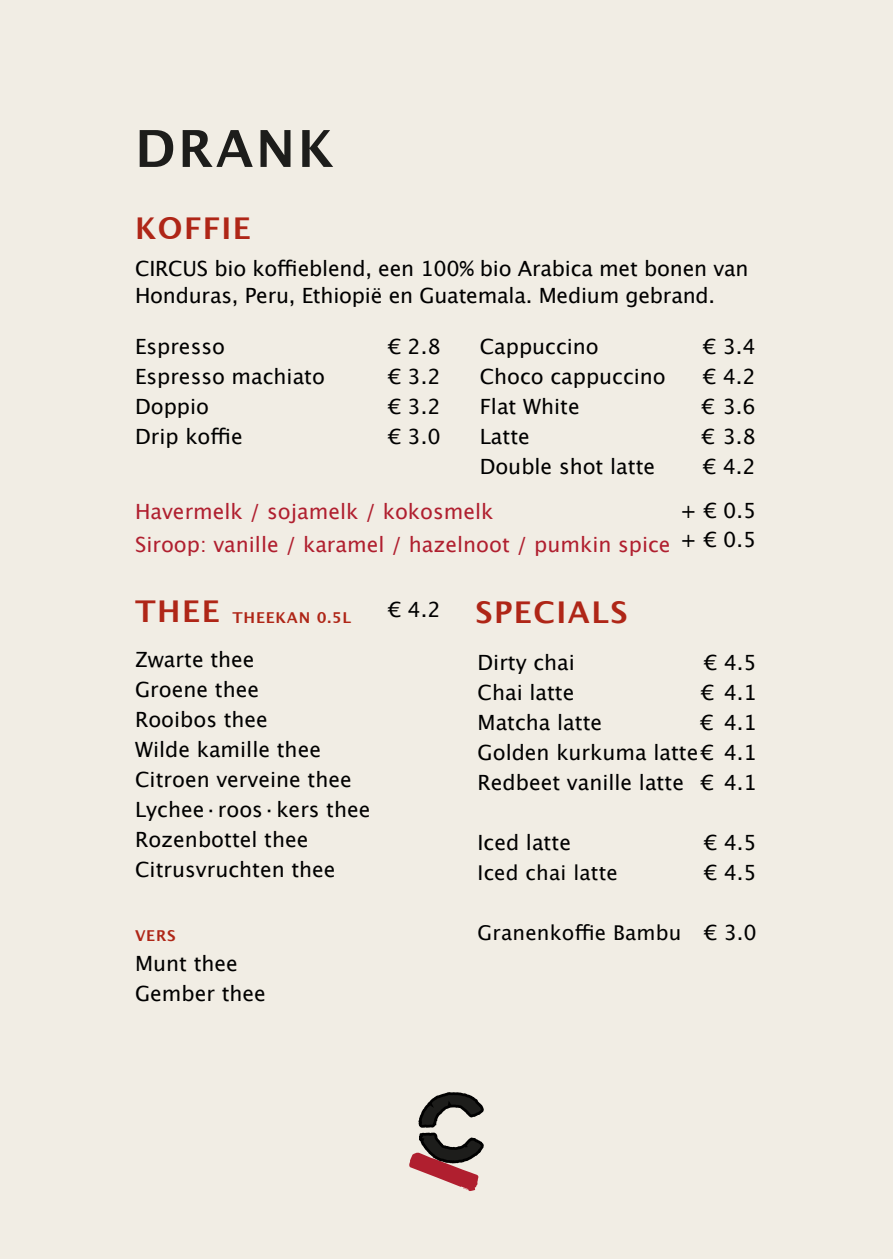
<style>
.page{position:relative;width:893px;height:1259px;background:#f1ede4}
.page>*{position:absolute;margin:0;border:0;box-sizing:border-box;transform-origin:0 0}
.t1{font:700 51px "Lucida Grande";letter-spacing:.05em;color:#1d1d1b}
.t2{font:700 30px "Lucida Grande";letter-spacing:.05em;color:#af2617}
.t3{font:21px/30px "Lucida Grande";color:#000}
.t4{font:21px/33px "Lucida Grande";color:#b01f2f}
.t5{font:20.4px "Lucida Grande";letter-spacing:.01em;color:#000}
.t6{font:700 15px "Lucida Grande";letter-spacing:.05em;color:#af2617}
.s1{font-size:20.4px}
</style>
<div class="page">
<svg style="left:409px;top:1092px;width:75px;height:99px"></svg>
<h1 class="t1" style="left:135px;top:127px;width:200px">DRANK</h1>
<h2 class="t2" style="left:135px;top:216px;width:117px">KOFFIE</h2>
<p class="t3" style="left:135px;top:256px;width:615px;line-height:27px">CIRCUS bio koffieblend, een 100% bio Arabica met bonen van<br>Honduras, Peru, Ethiopië en Guatemala. Medium gebrand.</p>
<p class="t3" style="left:135px;top:332px;width:191px">Espresso<br>Espresso machiato<br>Doppio<br>Drip koffie</p>
<p class="t3" style="left:480px;top:332px;width:188px">Cappuccino<br>Choco cappuccino<br>Flat White<br>Latte<br>Double shot latte</p>
<p class="t3" style="left:388px;top:332px;width:55px;text-align:justify">€ 2.8 € 3.2 € 3.2 € 3.0</p>
<p class="t3" style="left:701px;top:332px;width:56px;text-align:justify">€ 3.4 € 4.2 € 3.6 € 3.8 € 4.2</p>
<p class="t4" style="left:135px;top:496px;width:537px">Havermelk / sojamelk / kokosmelk<br>Siroop: vanille / karamel / hazelnoot / pumkin spice</p>
<p class="t3" style="left:680px;top:497px;width:78px">+ € 0.5 + € 0.5</p>
<h2 class="t2" style="left:135px;top:598px;width:86px">THEE</h2>
<h2 class="t2" style="left:475px;top:600px;width:154px">SPECIALS</h2>
<p class="t3" style="left:388px;top:596px;width:55px">€ 4.2</p>
<p class="t6" style="left:232px;top:611px;width:120px">THEEKAN 0.5L</p>
<p class="t3" style="left:135px;top:646px;width:237px">Zwarte thee<br>Groene thee<br>Rooibos thee<br>Wilde kamille thee<br>Citroen verveine thee<br>Lychee<span class="s1">∙</span>roos<span class="s1">∙</span>kers thee<br>Rozenbottel thee<br>Citrusvruchten thee</p>
<p class="t3" style="left:478px;top:648px;width:281px">Dirty chai<br>Chai latte<br>Matcha latte<br>Golden kurkuma latte€ 4.1<br>Redbeet vanille latte</p>
<p class="t3" style="left:700px;top:648px;width:58px;text-align:justify">€ 4.5 € 4.1 € 4.1</p>
<p class="t3" style="left:700px;top:768px;width:58px">€ 4.1</p>
<p class="t3" style="left:478px;top:828px;width:95px">Iced latte</p>
<p class="t5" style="left:478px;top:864px;width:142px">Iced chai latte</p>
<p class="t3" style="left:704px;top:828px;width:55px">€ 4.5 € 4.5</p>
<p class="t6" style="left:135px;top:929px;width:42px">VERS</p>
<p class="t5" style="left:478px;top:924px;width:205px">Granenkoffie Bambu</p>
<p class="t3" style="left:135px;top:950px;width:132px">Munt thee<br>Gember thee</p>
<p class="t3" style="left:704px;top:918px;width:55px">€ 3.0</p>
</div>
